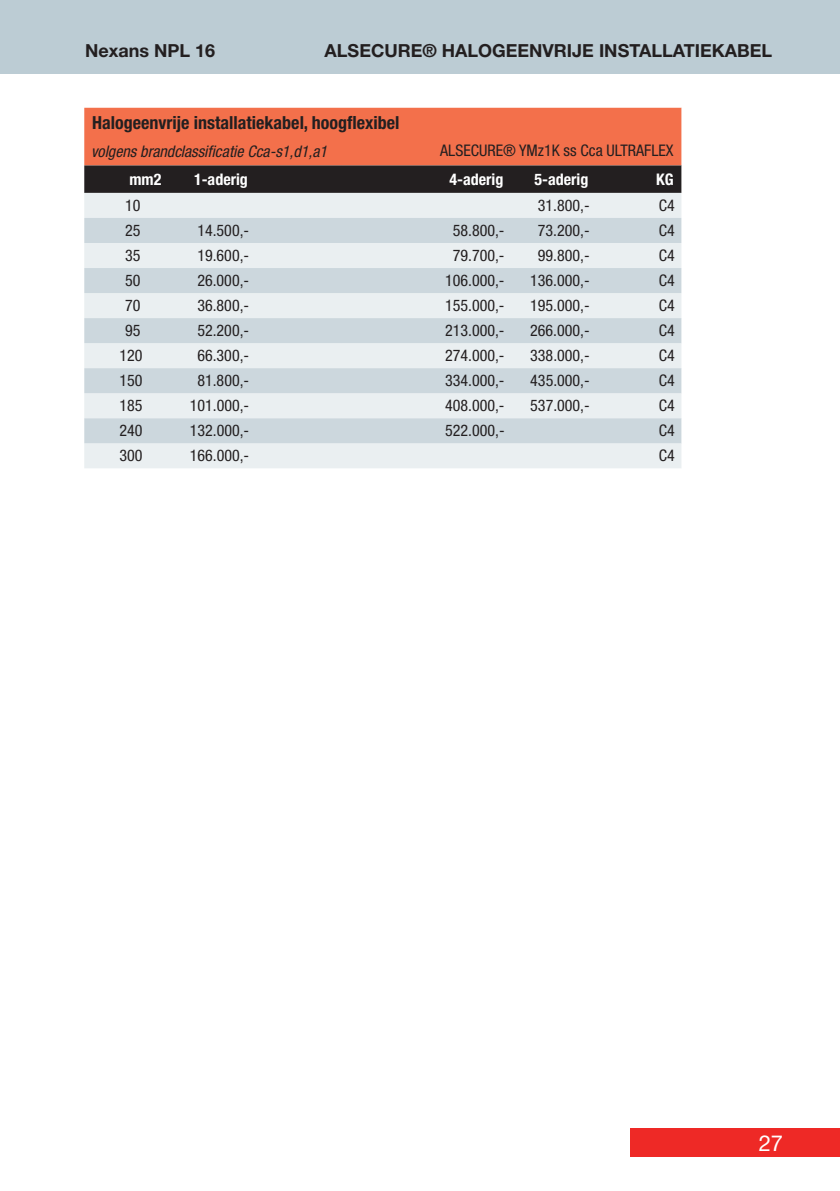
<style>
.page{position:relative;width:840px;height:1191px;background:#fff}
.page>*{position:absolute;margin:0;border:0;box-sizing:border-box;transform-origin:0 0}
.t1{font:22px "Helvetica Neue LT Std";color:#fff}
.t2{font:700 18px "Helvetica Neue LT Std";color:#231f20}
.t3{font:700 condensed 18px "Helvetica Neue LT Std";color:#231f20}
.t4{font:condensed 16px "Helvetica Neue LT Std";color:#231f20}
.t5{font:italic condensed 16px "Helvetica Neue LT Std";color:#231f20}
.t6{font:700 condensed 16px "Helvetica Neue LT Std";color:#fff}
</style>
<div class="page">
<div style="left:0;top:0;width:839px;height:74px;background:#bcccd4"></div>
<div style="left:629px;top:1128px;width:210px;height:29px;background:#ee2926"></div>
<svg style="left:84px;top:108px;width:598px;height:360px;background:#d1c2bf"></svg>
<p class="t2" style="left:85px;top:39px;width:132px">Nexans NPL 16</p>
<p class="t2" style="left:324px;top:39px;width:449px">ALSECURE® HALOGEENVRIJE INSTALLATIEKABEL</p>
<p class="t3" style="left:92px;top:111px;width:308px">Halogeenvrije installatiekabel, hoogflexibel</p>
<p class="t5" style="left:91px;top:142px;width:237px">volgens brandclassificatie Cca-s1,d1,a1</p>
<p class="t4" style="left:440px;top:141px;width:235px">ALSECURE® YMz1K ss Cca ULTRAFLEX</p>
<p class="t6" style="left:129px;top:169px;width:33px">mm2</p>
<p class="t6" style="left:194px;top:169px;width:55px">1-aderig</p>
<p class="t6" style="left:449px;top:169px;width:55px">4-aderig</p>
<p class="t6" style="left:534px;top:169px;width:55px">5-aderig</p>
<p class="t6" style="left:655px;top:169px;width:19px">KG</p>
<p class="t4" style="left:125px;top:196px;width:17px">10</p>
<p class="t4" style="left:537px;top:196px;width:53px">31.800,-</p>
<p class="t4" style="left:658px;top:196px;width:17px">C4</p>
<p class="t4" style="left:125px;top:221px;width:17px">25</p>
<p class="t4" style="left:197px;top:221px;width:53px">14.500,-</p>
<p class="t4" style="left:452px;top:221px;width:53px">58.800,-</p>
<p class="t4" style="left:537px;top:221px;width:53px">73.200,-</p>
<p class="t4" style="left:658px;top:221px;width:17px">C4</p>
<p class="t4" style="left:125px;top:246px;width:17px">35</p>
<p class="t4" style="left:197px;top:246px;width:53px">19.600,-</p>
<p class="t4" style="left:452px;top:246px;width:53px">79.700,-</p>
<p class="t4" style="left:537px;top:246px;width:53px">99.800,-</p>
<p class="t4" style="left:658px;top:246px;width:17px">C4</p>
<p class="t4" style="left:125px;top:271px;width:17px">50</p>
<p class="t4" style="left:197px;top:271px;width:53px">26.000,-</p>
<p class="t4" style="left:445px;top:271px;width:61px">106.000,-</p>
<p class="t4" style="left:530px;top:271px;width:61px">136.000,-</p>
<p class="t4" style="left:658px;top:271px;width:17px">C4</p>
<p class="t4" style="left:125px;top:296px;width:17px">70</p>
<p class="t4" style="left:197px;top:296px;width:53px">36.800,-</p>
<p class="t4" style="left:445px;top:296px;width:61px">155.000,-</p>
<p class="t4" style="left:530px;top:296px;width:61px">195.000,-</p>
<p class="t4" style="left:658px;top:296px;width:17px">C4</p>
<p class="t4" style="left:125px;top:321px;width:17px">95</p>
<p class="t4" style="left:197px;top:321px;width:53px">52.200,-</p>
<p class="t4" style="left:445px;top:321px;width:61px">213.000,-</p>
<p class="t4" style="left:530px;top:321px;width:61px">266.000,-</p>
<p class="t4" style="left:658px;top:321px;width:17px">C4</p>
<p class="t4" style="left:119px;top:346px;width:25px">120</p>
<p class="t4" style="left:197px;top:346px;width:53px">66.300,-</p>
<p class="t4" style="left:445px;top:346px;width:61px">274.000,-</p>
<p class="t4" style="left:530px;top:346px;width:61px">338.000,-</p>
<p class="t4" style="left:658px;top:346px;width:17px">C4</p>
<p class="t4" style="left:119px;top:371px;width:25px">150</p>
<p class="t4" style="left:197px;top:371px;width:53px">81.800,-</p>
<p class="t4" style="left:445px;top:371px;width:61px">334.000,-</p>
<p class="t4" style="left:530px;top:371px;width:61px">435.000,-</p>
<p class="t4" style="left:658px;top:371px;width:17px">C4</p>
<p class="t4" style="left:119px;top:396px;width:25px">185</p>
<p class="t4" style="left:190px;top:396px;width:61px">101.000,-</p>
<p class="t4" style="left:445px;top:396px;width:61px">408.000,-</p>
<p class="t4" style="left:530px;top:396px;width:61px">537.000,-</p>
<p class="t4" style="left:658px;top:396px;width:17px">C4</p>
<p class="t4" style="left:119px;top:421px;width:25px">240</p>
<p class="t4" style="left:190px;top:421px;width:61px">132.000,-</p>
<p class="t4" style="left:445px;top:421px;width:61px">522.000,-</p>
<p class="t4" style="left:658px;top:421px;width:17px">C4</p>
<p class="t4" style="left:119px;top:446px;width:25px">300</p>
<p class="t4" style="left:190px;top:446px;width:61px">166.000,-</p>
<p class="t4" style="left:658px;top:446px;width:17px">C4</p>
<h1 class="t1" style="left:758px;top:1129px;width:26px">27</h1>
</div>
